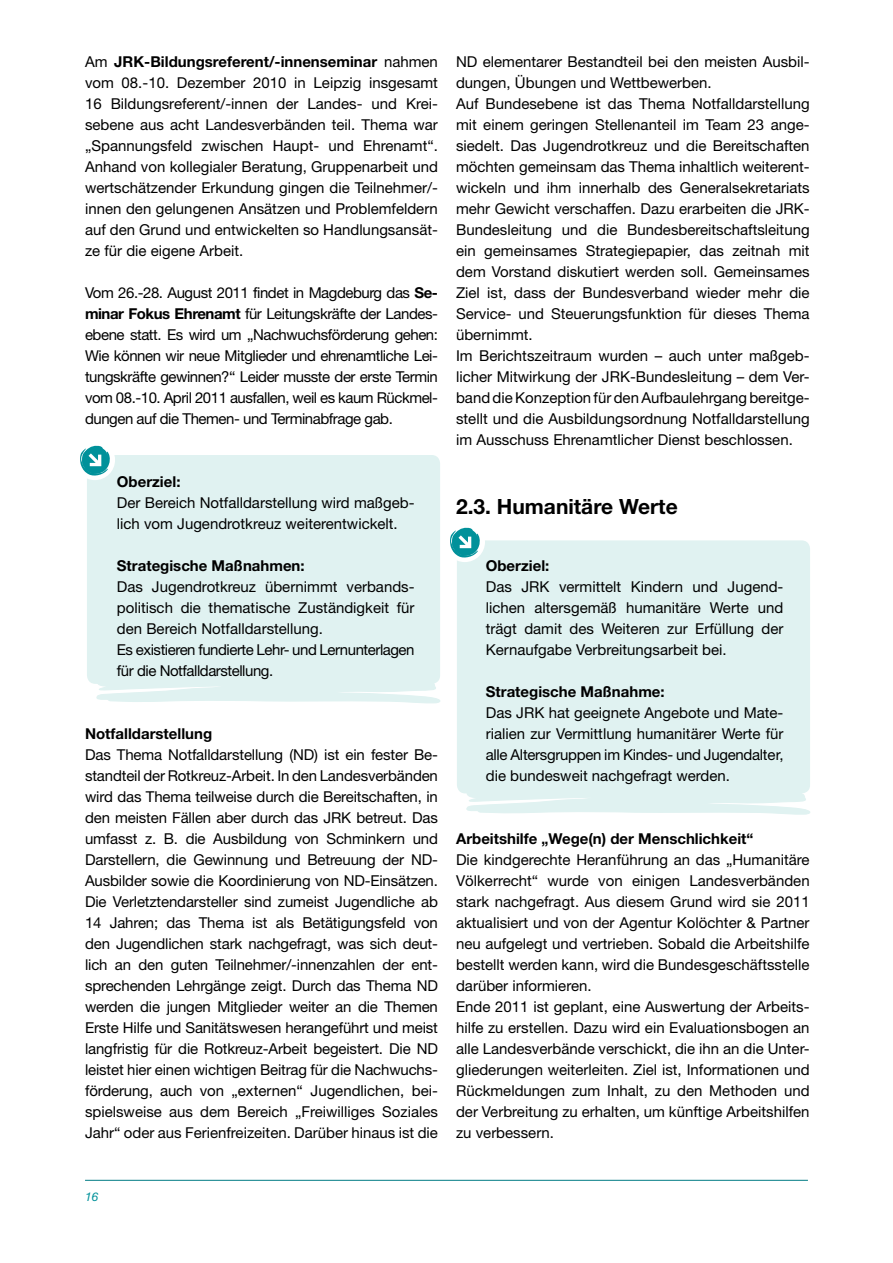
<style>
.page{position:relative;width:893px;height:1263px;background:#fff}
.page>*{position:absolute;margin:0;border:0;box-sizing:border-box;transform-origin:0 0}
.t1{font:700 21px "Helvetica Neue";color:#000}
.t2{font:15px/21px "Helvetica Neue";color:#000;text-align:justify}
.t3{font:700 15px "Helvetica Neue";color:#000}
.t4{font:italic 12px "Helvetica Neue";color:#00919a}
.s1{font-weight:700}
</style>
<div class="page">
<svg style="left:90px;top:680px;width:350px;height:23px"></svg>
<div style="left:87px;top:455px;width:353px;height:229px;background:#e0f2f1;border-radius:9px"></div>
<svg style="left:80px;top:445px;width:35px;height:35px"></svg>
<svg style="left:460px;top:791px;width:350px;height:23px"></svg>
<div style="left:457px;top:540px;width:353px;height:253px;background:#e0f2f1;border-radius:9px"></div>
<svg style="left:450px;top:527px;width:35px;height:35px"></svg>
<hr style="left:85px;top:1180px;width:723px;height:1px;background:#007c84">
<p class="t2" style="left:85px;top:51px;width:354px">Am <span class="s1">JRK-Bildungsreferent/-innenseminar</span> nahmen vom 08.-10. Dezember 2010 in Leipzig insgesamt 16 Bildungsreferent/-innen der Landes- und Krei&shy;sebene aus acht Landesverbänden teil. Thema war „Spannungsfeld zwischen Haupt- und Ehrenamt“.<br>Anhand von kollegialer Beratung, Gruppenarbeit und wertschätzender Erkundung gingen die Teilnehmer/- innen den gelungenen Ansätzen und Problemfeldern auf den Grund und entwickelten so Handlungsansät&shy;ze für die eigene Arbeit.</p>
<p class="t2" style="left:85px;top:282px;width:354px">Vom 26.-28. August 2011 findet in Magdeburg das <span class="s1">Se&shy;minar Fokus Ehrenamt</span> für Leitungskräfte der Landes&shy;ebene statt. Es wird um „Nachwuchsförderung gehen:<br>Wie können wir neue Mitglieder und ehrenamtliche Lei&shy;tungskräfte gewinnen?“ Leider musste der erste Termin vom 08.-10. April 2011 ausfallen, weil es kaum Rückmel&shy;dungen auf die Themen- und Terminabfrage gab.</p>
<p class="t3" style="left:117px;top:473px;width:65px">Oberziel:</p>
<p class="t2" style="left:117px;top:492px;width:299px">Der Bereich Notfalldarstellung wird maßgeb&shy;lich vom Jugendrotkreuz weiterentwickelt.</p>
<p class="t3" style="left:117px;top:557px;width:189px">Strategische Maßnahmen:</p>
<p class="t2" style="left:117px;top:576px;width:299px;text-align:left">Das Jugendrotkreuz übernimmt verbands&shy;politisch die thematische Zuständigkeit für den Bereich Notfalldarstellung.<br>Es existieren fundierte Lehr- und Lernunterlagen für die Notfalldarstellung.</p>
<p class="t3" style="left:85px;top:725px;width:129px">Notfalldarstellung</p>
<p class="t2" style="left:85px;top:744px;width:354px">Das Thema Notfalldarstellung (ND) ist ein fester Be&shy;standteil der Rotkreuz-Arbeit. In den Landesverbänden wird das Thema teilweise durch die Bereitschaften, in den meisten Fällen aber durch das JRK betreut. Das umfasst z. B. die Ausbildung von Schminkern und Darstellern, die Gewinnung und Betreuung der ND-Ausbilder sowie die Koordinierung von ND-Einsätzen.<br>Die Verletztendarsteller sind zumeist Jugendliche ab 14 Jahren; das Thema ist als Betätigungsfeld von den Jugendlichen stark nachgefragt, was sich deut&shy;lich an den guten Teilnehmer/-innenzahlen der ent&shy;sprechenden Lehrgänge zeigt. Durch das Thema ND werden die jungen Mitglieder weiter an die Themen Erste Hilfe und Sanitätswesen herangeführt und meist langfristig für die Rotkreuz-Arbeit begeistert. Die ND leistet hier einen wichtigen Beitrag für die Nachwuchs&shy;förderung, auch von „externen“ Jugendlichen, bei&shy;spielsweise aus dem Bereich „Freiwilliges Soziales Jahr“ oder aus Ferienfreizeiten. Darüber hinaus ist die</p>
<p class="t2" style="left:456px;top:51px;width:355px;text-align:left">ND elementarer Bestandteil bei den meisten Ausbil&shy;dungen, Übungen und Wettbewerben.<br>Auf Bundesebene ist das Thema Notfalldarstellung mit einem geringen Stellenanteil im Team 23 ange&shy;siedelt. Das Jugendrotkreuz und die Bereitschaften möchten gemeinsam das Thema inhaltlich weiterent&shy;wickeln und ihm innerhalb des Generalsekretariats mehr Gewicht verschaffen. Dazu erarbeiten die JRK-Bundesleitung und die Bundesbereitschaftsleitung ein gemeinsames Strategiepapier, das zeitnah mit dem Vorstand diskutiert werden soll. Gemeinsames Ziel ist, dass der Bundesverband wieder mehr die Service- und Steuerungsfunktion für dieses Thema übernimmt.<br>Im Berichtszeitraum wurden – auch unter maßgeb&shy;licher Mitwirkung der JRK-Bundesleitung – dem Ver&shy;band die Konzeption für den Aufbaulehrgang bereitge&shy;stellt und die Ausbildungsordnung Notfalldarstellung im Ausschuss Ehrenamtlicher Dienst beschlossen.</p>
<h1 class="t1" style="left:456px;top:494px;width:223px">2.3. Humanitäre Werte</h1>
<p class="t3" style="left:486px;top:557px;width:65px">Oberziel:</p>
<p class="t2" style="left:486px;top:576px;width:299px">Das JRK vermittelt Kindern und Jugend&shy;lichen altersgemäß humanitäre Werte und trägt damit des Weiteren zur Erfüllung der Kernaufgabe Verbreitungsarbeit bei.</p>
<p class="t3" style="left:486px;top:683px;width:180px">Strategische Maßnahme:</p>
<p class="t2" style="left:486px;top:702px;width:299px">Das JRK hat geeignete Angebote und Mate&shy;rialien zur Vermittlung humanitärer Werte für alle Altersgruppen im Kindes- und Jugendalter, die bundesweit nachgefragt werden.</p>
<p class="t3" style="left:456px;top:830px;width:299px">Arbeitshilfe „Wege(n) der Menschlichkeit“</p>
<p class="t2" style="left:456px;top:849px;width:355px;text-align:left">Die kindgerechte Heranführung an das „Humanitäre Völkerrecht“ wurde von einigen Landesverbänden stark nachgefragt. Aus diesem Grund wird sie 2011 aktualisiert und von der Agentur Kolöchter &amp; Partner neu aufgelegt und vertrieben. Sobald die Arbeitshilfe bestellt werden kann, wird die Bundesgeschäftsstelle darüber informieren.<br>Ende 2011 ist geplant, eine Auswertung der Arbeits&shy;hilfe zu erstellen. Dazu wird ein Evaluationsbogen an alle Landesverbände verschickt, die ihn an die Unter&shy;gliederungen weiterleiten. Ziel ist, Informationen und Rückmeldungen zum Inhalt, zu den Methoden und der Verbreitung zu erhalten, um künftige Arbeitshilfen zu verbessern.</p>
<p class="t4" style="left:85px;top:1190px;width:15px">16</p>
</div>
